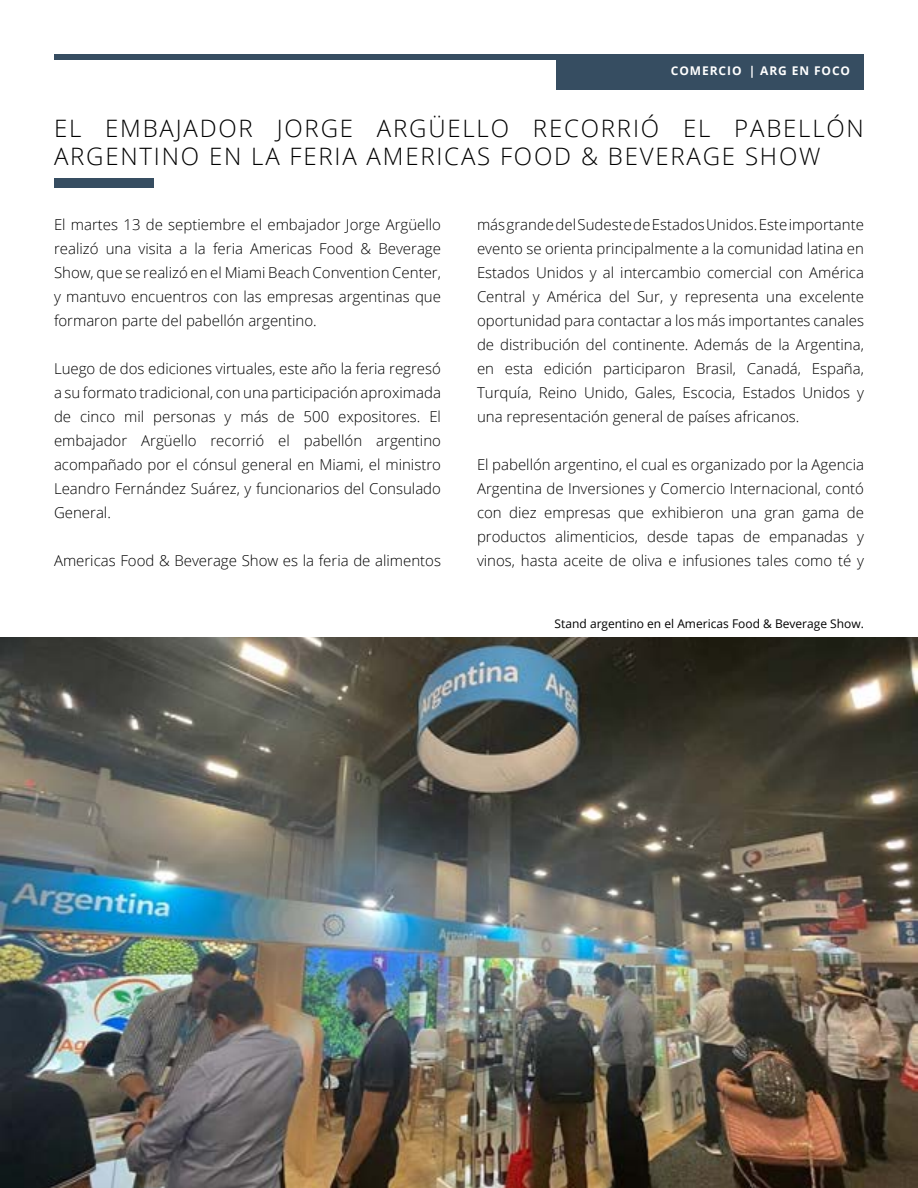
<style>
.page{position:relative;width:918px;height:1188px;background:#fff}
.page>*{position:absolute;margin:0;border:0;box-sizing:border-box;transform-origin:0 0}
.t1{font:300 24px/28.8px "Open Sans";letter-spacing:.075em;color:#000}
.t2{font:300 15px/24px "Open Sans";color:#000;text-align:justify}
.t3{font:12px "Open Sans";color:#000}
.t4{font:700 12px "Open Sans";letter-spacing:.075em;color:#fff}
</style>
<div class="page">
<div style="left:54px;top:54px;width:810px;height:5px;background:#364d61"></div>
<div style="left:556px;top:54px;width:308px;height:36px;background:#364d61"></div>
<img style="left:0;top:637px;width:918px;height:551px">
<div style="left:54px;top:179px;width:100px;height:9px;background:#364d61"></div>
<p class="t4" style="left:671px;top:62px;width:40px">COMERC</p>
<p class="t4" style="left:727px;top:62px;width:125px">IO | ARG EN FOCO</p>
<h1 class="t1" style="left:54px;top:113px;width:811px">EL EMBAJADOR JORGE ARGÜELLO RECORRIÓ EL PABELLÓN<br>ARGENTINO EN LA FERIA AMERICAS FOOD &amp; BEVERAGE SHOW</h1>
<p class="t2" style="left:54px;top:212px;width:389px">El martes 13 de septiembre el embajador Jorge Argüello realizó una visita a la feria Americas Food &amp; Beverage Show, que se realizó en el Miami Beach Convention Center, y mantuvo encuentros con las empresas argentinas que formaron parte del pabellón argentino.</p>
<p class="t2" style="left:54px;top:356px;width:389px">Luego de dos ediciones virtuales, este año la feria regresó a su formato tradicional, con una participación aproximada de cinco mil personas y más de 500 expositores. El embajador Argüello recorrió el pabellón argentino acompañado por el cónsul general en Miami, el ministro Leandro Fernández Suárez, y funcionarios del Consulado General.</p>
<p class="t2" style="left:54px;top:548px;width:389px">Americas Food &amp; Beverage Show es la feria de alimentos</p>
<p class="t2" style="left:477px;top:212px;width:389px">más grande del Sudeste de Estados Unidos. Este importante evento se orienta principalmente a la comunidad latina en Estados Unidos y al intercambio comercial con América Central y América del Sur, y representa una excelente oportunidad para contactar a los más importantes canales de distribución del continente. Además de la Argentina, en esta edición participaron Brasil, Canadá, España, Turquía, Reino Unido, Gales, Escocia, Estados Unidos y una representación general de países africanos.</p>
<p class="t2" style="left:477px;top:452px;width:389px">El pabellón argentino, el cual es organizado por la Agencia Argentina de Inversiones y Comercio Internacional, contó con diez empresas que exhibieron una gran gama de productos alimenticios, desde tapas de empanadas y vinos, hasta aceite de oliva e infusiones tales como té y</p>
<p class="t3" style="left:555px;top:616px;width:311px">Stand argentino en el Americas Food &amp; Beverage Show.</p>
</div>
